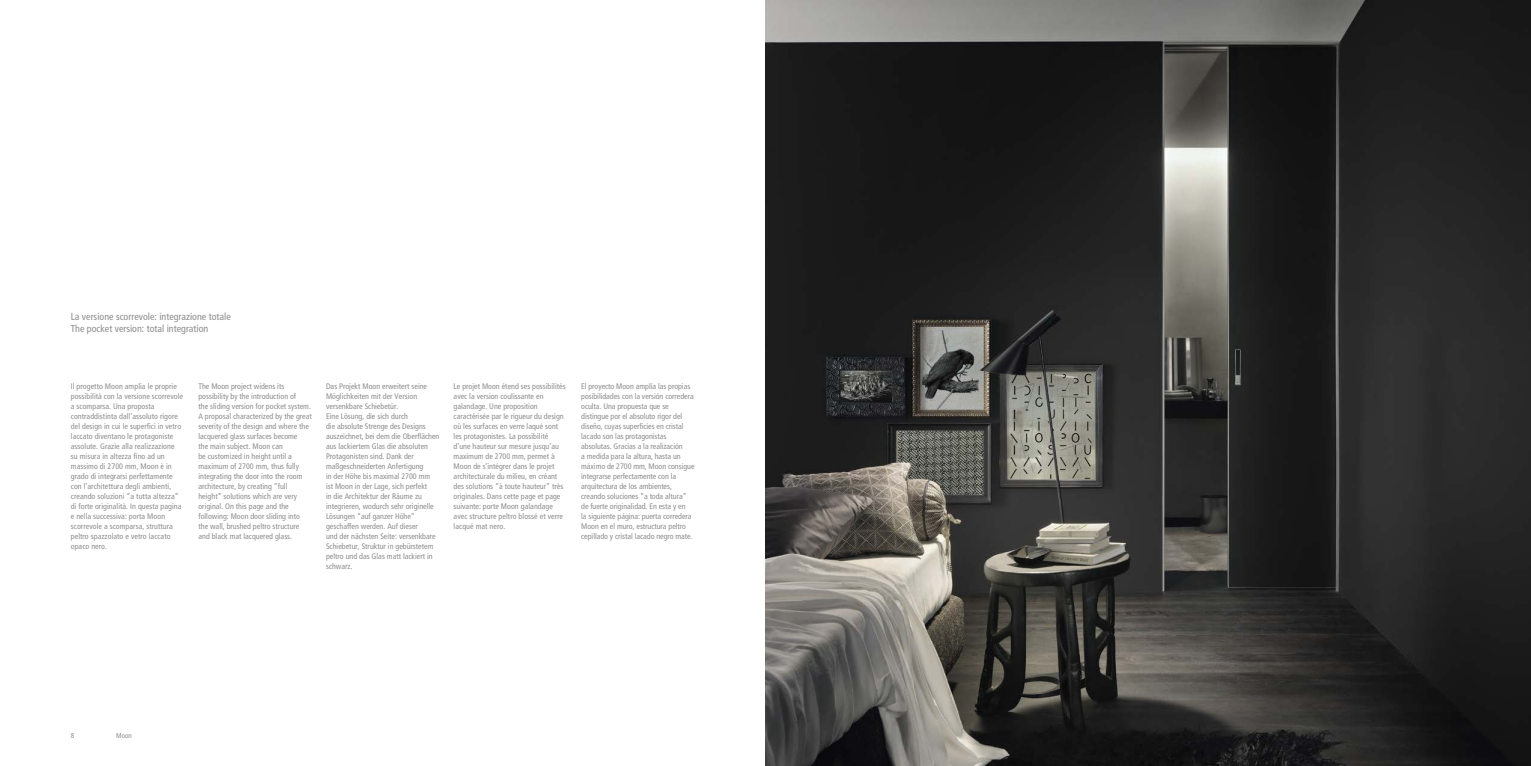
<style>
.page{position:relative;width:1531px;height:766px;background:#fff}
.page>*{position:absolute;margin:0;border:0;box-sizing:border-box;transform-origin:0 0}
.t1{font:condensed 10px/12px "Frutiger";color:#8d8d8d}
.t2{font:condensed 8px/10px "Frutiger";color:#8d8d8d}
.t3{font:condensed 7px "Frutiger";color:#8d8d8d}
</style>
<div class="page">
<img style="left:765px;top:0;width:766px;height:765px">
<p class="t1" style="left:71px;top:310px;width:161px">La versione scorrevole: integrazione totale<br>The pocket version: total integration</p>
<p class="t2" style="left:71px;top:381px;width:114px">Il progetto Moon amplia le proprie possibilità con la versione scorrevole a scomparsa. Una proposta contraddistinta dall’assoluto rigore del design in cui le superfici in vetro laccato diventano le protagoniste assolute. Grazie alla realizzazione su misura in altezza fino ad un massimo di 2700 mm, Moon è in grado di integrarsi perfettamente con l’architettura degli ambienti, creando soluzioni “a tutta altezza” di forte originalità. In questa pagina e nella successiva: porta Moon scorrevole a scomparsa, struttura peltro spazzolato e vetro laccato opaco nero.</p>
<p class="t2" style="left:198px;top:381px;width:115px">The Moon project widens its possibility by the introduction of<br>the sliding version for pocket system.<br>A proposal characterized by the great severity of the design and where the lacquered glass surfaces become<br>the main subject. Moon can<br>be customized in height until a maximum of 2700 mm, thus fully integrating the door into the room architecture, by creating “full height” solutions which are very original. On this page and the following: Moon door sliding into<br>the wall, brushed peltro structure and black mat lacquered glass.</p>
<p class="t2" style="left:326px;top:381px;width:115px">Das Projekt Moon erweitert seine<br>Möglichkeiten mit der Version versenkbare Schiebetür.<br>Eine Lösung, die sich durch<br>die absolute Strenge des Designs auszeichnet, bei dem die Oberflächen aus lackiertem Glas die absoluten<br>Protagonisten sind. Dank der maßgeschneiderten Anfertigung<br>in der Höhe bis maximal 2700 mm<br>ist Moon in der Lage, sich perfekt<br>in die Architektur der Räume zu integrieren, wodurch sehr originelle<br>Lösungen “auf ganzer Höhe” geschaffen werden. Auf dieser<br>und der nächsten Seite: versenkbare<br>Schiebetur, Struktur in gebürstetem peltro und das Glas matt lackiert in schwarz.</p>
<p class="t2" style="left:454px;top:381px;width:114px">Le projet Moon étend ses possibilités avec la version coulissante en galandage. Une proposition caractérisée par le rigueur du design où les surfaces en verre laqué sont les protagonistes. La possibilité d’une hauteur sur mesure jusqu’au maximum de 2700 mm, permet à<br>Moon de s’intégrer dans le projet architecturale du milieu, en créant des solutions “à toute hauteur” très originales. Dans cette page et page suivante: porte Moon galandage avec structure peltro blossé et verre lacqué mat nero.</p>
<p class="t2" style="left:581px;top:381px;width:115px">El proyecto Moon amplía las propias posibilidades con la versión corredera oculta. Una propuesta que se distingue por el absoluto rigor del diseño, cuyas superficies en cristal lacado son las protagonistas absolutas. Gracias a la realización<br>a medida para la altura, hasta un máximo de 2700 mm, Moon consigue integrarse perfectamente con la arquitectura de los ambientes, creando soluciones “a toda altura” de fuerte originalidad. En esta y en<br>la siguiente página: puerta corredera Moon en el muro, estructura peltro cepillado y cristal lacado negro mate.</p>
<p class="t3" style="left:71px;top:731px;width:5px">8</p>
<p class="t3" style="left:116px;top:731px;width:17px">Moon</p>
</div>
